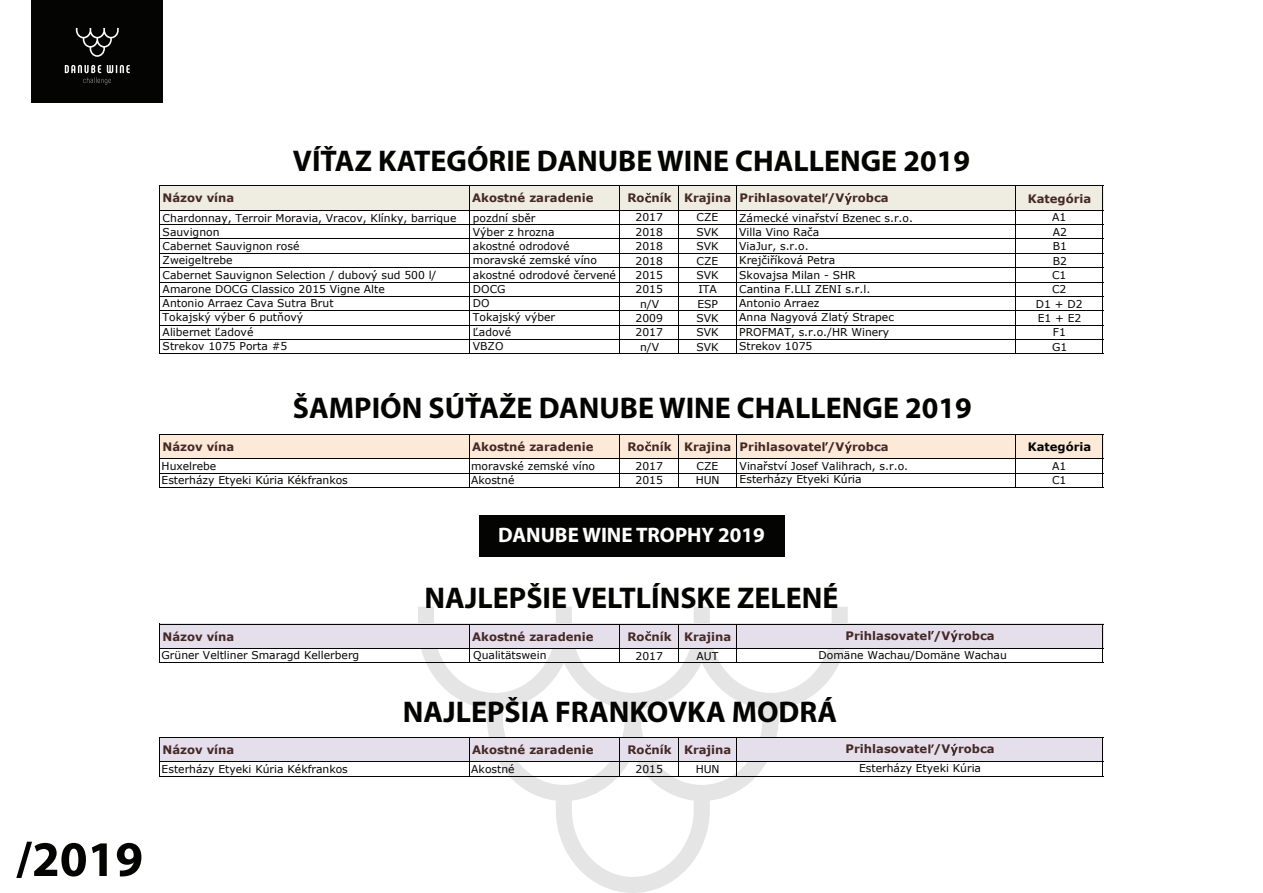
<style>
.page{position:relative;width:1263px;height:893px;background:#fff}
.page>*{position:absolute;margin:0;border:0;box-sizing:border-box;transform-origin:0 0}
.t1{font:700 30px "Myriad Pro";color:#040503}
.t2{font:700 21px "Myriad Pro";color:#fff}
.t3{font:700 11.7px "Verdana";color:#452927}
.t4{font:700 11.7px "Verdana";color:#040503}
.t5{font:10.8px/14.2px "Verdana";color:#040503}
</style>
<div class="page">
<svg style="left:16px;top:841px;width:70px;height:37px"></svg>
<svg style="left:92px;top:843px;width:15px;height:32px"></svg>
<svg style="left:117px;top:842px;width:24px;height:34px"></svg>
<div style="left:31px;top:0;width:132px;height:103px;background:#040503"></div>
<svg style="left:76px;top:28px;width:43px;height:29px"></svg>
<svg style="left:65px;top:65px;width:65px;height:20px"></svg>
<svg style="left:418px;top:607px;width:430px;height:285px"></svg>
<div style="left:159px;top:435px;width:944px;height:23px;background:#fde9d8"></div>
<div style="left:159px;top:185px;width:944px;height:25px;background:#efede2"></div>
<div style="left:159px;top:623px;width:944px;height:24px;background:#e5dfec"></div>
<div style="left:159px;top:737px;width:944px;height:24px;background:#e5dfec"></div>
<svg style="left:645px;top:193px;width:6px;height:10px"></svg>
<svg style="left:822px;top:193px;width:6px;height:9px"></svg>
<svg style="left:845px;top:193px;width:7px;height:12px"></svg>
<svg style="left:645px;top:441px;width:6px;height:10px"></svg>
<svg style="left:822px;top:442px;width:6px;height:9px"></svg>
<svg style="left:845px;top:441px;width:7px;height:12px"></svg>
<svg style="left:645px;top:631px;width:6px;height:10px"></svg>
<svg style="left:645px;top:744px;width:6px;height:10px"></svg>
<svg style="left:928px;top:631px;width:6px;height:8px"></svg>
<svg style="left:951px;top:630px;width:7px;height:12px"></svg>
<svg style="left:928px;top:744px;width:6px;height:9px"></svg>
<svg style="left:951px;top:743px;width:7px;height:12px"></svg>
<hr style="left:159px;top:185px;width:1px;height:169px;background:#040503">
<hr style="left:469px;top:186px;width:1px;height:168px;background:#040503">
<hr style="left:619px;top:186px;width:1px;height:168px;background:#040503">
<hr style="left:678px;top:186px;width:1px;height:168px;background:#040503">
<hr style="left:736px;top:186px;width:1px;height:168px;background:#040503">
<hr style="left:1015px;top:186px;width:1px;height:168px;background:#040503">
<hr style="left:1102px;top:186px;width:1px;height:168px;background:#040503">
<hr style="left:159px;top:434px;width:1px;height:54px;background:#040503">
<hr style="left:469px;top:435px;width:1px;height:53px;background:#040503">
<hr style="left:619px;top:435px;width:1px;height:53px;background:#040503">
<hr style="left:678px;top:435px;width:1px;height:53px;background:#040503">
<hr style="left:736px;top:435px;width:1px;height:53px;background:#040503">
<hr style="left:1102px;top:435px;width:1px;height:53px;background:#040503">
<hr style="left:619px;top:624px;width:1px;height:38px;background:#040503">
<hr style="left:678px;top:624px;width:1px;height:38px;background:#040503">
<hr style="left:1102px;top:624px;width:1px;height:39px;background:#040503">
<hr style="left:159px;top:623px;width:1px;height:40px;background:#040503">
<hr style="left:159px;top:737px;width:1px;height:39px;background:#040503">
<hr style="left:469px;top:624px;width:1px;height:38px;background:#040503">
<hr style="left:469px;top:737px;width:1px;height:38px;background:#040503">
<hr style="left:619px;top:737px;width:1px;height:39px;background:#040503">
<hr style="left:678px;top:737px;width:1px;height:39px;background:#040503">
<hr style="left:736px;top:624px;width:1px;height:38px;background:#040503">
<hr style="left:736px;top:737px;width:1px;height:38px;background:#040503">
<hr style="left:1015px;top:435px;width:1px;height:53px;background:#040503">
<hr style="left:1102px;top:738px;width:1px;height:38px;background:#040503">
<hr style="left:160px;top:185px;width:943px;height:1px;background:#040503">
<hr style="left:160px;top:210px;width:943px;height:1px;background:#040503">
<hr style="left:160px;top:224px;width:943px;height:1px;background:#040503">
<hr style="left:160px;top:238px;width:943px;height:1px;background:#040503">
<hr style="left:160px;top:253px;width:943px;height:1px;background:#040503">
<hr style="left:160px;top:267px;width:943px;height:1px;background:#040503">
<hr style="left:160px;top:281px;width:943px;height:1px;background:#040503">
<hr style="left:160px;top:296px;width:943px;height:1px;background:#040503">
<hr style="left:160px;top:310px;width:943px;height:1px;background:#040503">
<hr style="left:160px;top:325px;width:943px;height:1px;background:#040503">
<hr style="left:160px;top:339px;width:943px;height:1px;background:#040503">
<hr style="left:160px;top:353px;width:943px;height:1px;background:#040503">
<hr style="left:160px;top:434px;width:943px;height:1px;background:#040503">
<hr style="left:160px;top:458px;width:943px;height:1px;background:#040503">
<hr style="left:160px;top:472px;width:943px;height:1px;background:#040503">
<hr style="left:160px;top:487px;width:943px;height:1px;background:#040503">
<hr style="left:160px;top:623px;width:943px;height:1px;background:#040503">
<hr style="left:160px;top:648px;width:943px;height:1px;background:#040503">
<hr style="left:160px;top:662px;width:943px;height:1px;background:#040503">
<hr style="left:160px;top:737px;width:943px;height:1px;background:#040503">
<hr style="left:160px;top:761px;width:943px;height:1px;background:#040503">
<hr style="left:160px;top:775px;width:943px;height:1px;background:#040503">
<div style="left:479px;top:515px;width:305px;height:42px;background:#040503"></div>
<h1 class="t1" style="left:293px;top:141px;width:679px">VÍŤAZ KATEGÓRIE DANUBE WINE CHALLENGE 2019</h1>
<p class="t3" style="left:162px;top:190px;width:73px">Názov vína</p>
<p class="t5" style="left:163px;top:211px;width:295px">Chardonnay, Terroir Moravia, Vracov, Klínky, barrique<br>Sauvignon<br>Cabernet Sauvignon rosé<br>Zweigeltrebe<br>Cabernet Sauvignon Selection / dubový sud 500 l/<br>Amarone DOCG Classico 2015 Vigne Alte<br>Antonio Arraez Cava Sutra Brut<br>Tokajský výber 6 putňový<br>Alibernet Ľadové<br>Strekov 1075 Porta #5</p>
<p class="t3" style="left:472px;top:190px;width:123px">Akostné zaradenie</p>
<p class="t3" style="left:627px;top:190px;width:263px">Ro ník Krajina Prihlasovate /V robca</p>
<p class="t3" style="left:1028px;top:191px;width:65px">Kategória</p>
<p class="t5" style="left:636px;top:210px;width:29px">2017</p>
<p class="t5" style="left:697px;top:210px;width:23px">CZE</p>
<p class="t5" style="left:1052px;top:210px;width:16px">A1</p>
<p class="t5" style="left:636px;top:225px;width:29px">2018</p>
<p class="t5" style="left:697px;top:225px;width:24px">SVK</p>
<p class="t5" style="left:1053px;top:225px;width:16px">A2</p>
<p class="t5" style="left:636px;top:239px;width:29px">2018</p>
<p class="t5" style="left:697px;top:239px;width:24px">SVK</p>
<p class="t5" style="left:1053px;top:239px;width:16px">B1</p>
<p class="t5" style="left:636px;top:253px;width:29px">2018</p>
<p class="t5" style="left:697px;top:253px;width:23px">CZE</p>
<p class="t5" style="left:1053px;top:253px;width:16px">B2</p>
<p class="t5" style="left:636px;top:268px;width:29px">2015</p>
<p class="t5" style="left:697px;top:268px;width:24px">SVK</p>
<p class="t5" style="left:1052px;top:268px;width:16px">C1</p>
<p class="t5" style="left:636px;top:282px;width:29px">2015</p>
<p class="t5" style="left:698px;top:282px;width:20px">ITA</p>
<p class="t5" style="left:1052px;top:282px;width:16px">C2</p>
<p class="t5" style="left:640px;top:297px;width:21px">n/V</p>
<p class="t5" style="left:697px;top:297px;width:22px">ESP</p>
<p class="t5" style="left:1036px;top:297px;width:48px">D1 + D2</p>
<p class="t5" style="left:636px;top:311px;width:29px">2009</p>
<p class="t5" style="left:697px;top:311px;width:24px">SVK</p>
<p class="t5" style="left:1038px;top:311px;width:45px">E1 + E2</p>
<p class="t5" style="left:636px;top:325px;width:29px">2017</p>
<p class="t5" style="left:697px;top:325px;width:24px">SVK</p>
<p class="t5" style="left:1053px;top:325px;width:15px">F1</p>
<p class="t5" style="left:640px;top:340px;width:21px">n/V</p>
<p class="t5" style="left:697px;top:340px;width:24px">SVK</p>
<p class="t5" style="left:1052px;top:340px;width:17px">G1</p>
<p class="t5" style="left:473px;top:211px;width:145px">pozdní sběr<br>Výber z hrozna<br>akostné odrodové moravské zemské víno akostné odrodové červené<br>DOCG<br>DO<br>Tokajský výber<br>Ľadové<br>VBZO</p>
<p class="t5" style="left:739px;top:211px;width:175px">Zámecké vinařství Bzenec s.r.o.<br>Villa Vino Rača<br>ViaJur, s.r.o.<br>Krejčiříková Petra<br>Skovajsa Milan - SHR<br>Cantina F.LLI ZENI s.r.l.<br>Antonio Arraez<br>Anna Nagyová Zlatý Strapec<br>PROFMAT, s.r.o./HR Winery<br>Strekov 1075</p>
<h1 class="t1" style="left:293px;top:388px;width:680px">ŠAMPIÓN SÚŤAŽE DANUBE WINE CHALLENGE 2019</h1>
<p class="t3" style="left:162px;top:439px;width:73px">Názov vína</p>
<p class="t5" style="left:162px;top:458px;width:188px">Huxelrebe<br>Esterházy Etyeki Kúria Kékfrankos</p>
<p class="t3" style="left:472px;top:439px;width:123px">Akostné zaradenie</p>
<p class="t3" style="left:627px;top:439px;width:263px">Ro ník Krajina Prihlasovate /V robca</p>
<p class="t4" style="left:1028px;top:439px;width:65px">Kategória</p>
<p class="t5" style="left:636px;top:459px;width:29px">2017</p>
<p class="t5" style="left:697px;top:459px;width:23px">CZE</p>
<p class="t5" style="left:1052px;top:459px;width:16px">A1</p>
<p class="t5" style="left:636px;top:473px;width:29px">2015</p>
<p class="t5" style="left:696px;top:473px;width:26px">HUN</p>
<p class="t5" style="left:1052px;top:473px;width:16px">C1</p>
<p class="t5" style="left:471px;top:458px;width:126px">moravské zemské víno<br>Akostné</p>
<p class="t5" style="left:740px;top:459px;width:170px;line-height:12.9px">Vinařství Josef Valihrach, s.r.o.<br>Esterházy Etyeki Kúria</p>
<h2 class="t2" style="left:498px;top:521px;width:268px">DANUBE WINE TROPHY 2019</h2>
<h1 class="t1" style="left:424px;top:578px;width:416px">NAJLEPŠIE VELTLÍNSKE ZELENÉ</h1>
<p class="t3" style="left:846px;top:628px;width:151px">Prihlasovate /V robca</p>
<p class="t3" style="left:162px;top:628px;width:73px">Názov vína</p>
<p class="t3" style="left:472px;top:628px;width:123px">Akostné zaradenie</p>
<p class="t3" style="left:627px;top:628px;width:105px">Ro ník Krajina</p>
<p class="t5" style="left:636px;top:648px;width:29px">2017</p>
<p class="t5" style="left:697px;top:648px;width:23px">AUT</p>
<p class="t5" style="left:162px;top:648px;width:199px">Grüner Veltliner Smaragd Kellerberg</p>
<p class="t5" style="left:473px;top:648px;width:75px">Qualitätswein</p>
<p class="t5" style="left:819px;top:648px;width:190px">Domäne Wachau/Domäne Wachau</p>
<h1 class="t1" style="left:403px;top:692px;width:436px">NAJLEPŠIA FRANKOVKA MODRÁ</h1>
<p class="t3" style="left:162px;top:742px;width:73px">Názov vína</p>
<p class="t3" style="left:472px;top:742px;width:123px">Akostné zaradenie</p>
<p class="t3" style="left:627px;top:742px;width:105px">Ro ník Krajina</p>
<p class="t5" style="left:162px;top:762px;width:188px">Esterházy Etyeki Kúria Kékfrankos</p>
<p class="t5" style="left:471px;top:762px;width:45px">Akostné</p>
<p class="t5" style="left:636px;top:762px;width:29px">2015</p>
<p class="t5" style="left:696px;top:762px;width:26px">HUN</p>
<p class="t3" style="left:846px;top:741px;width:151px">Prihlasovate /V robca</p>
<p class="t5" style="left:859px;top:761px;width:124px">Esterházy Etyeki Kúria</p>
</div>
